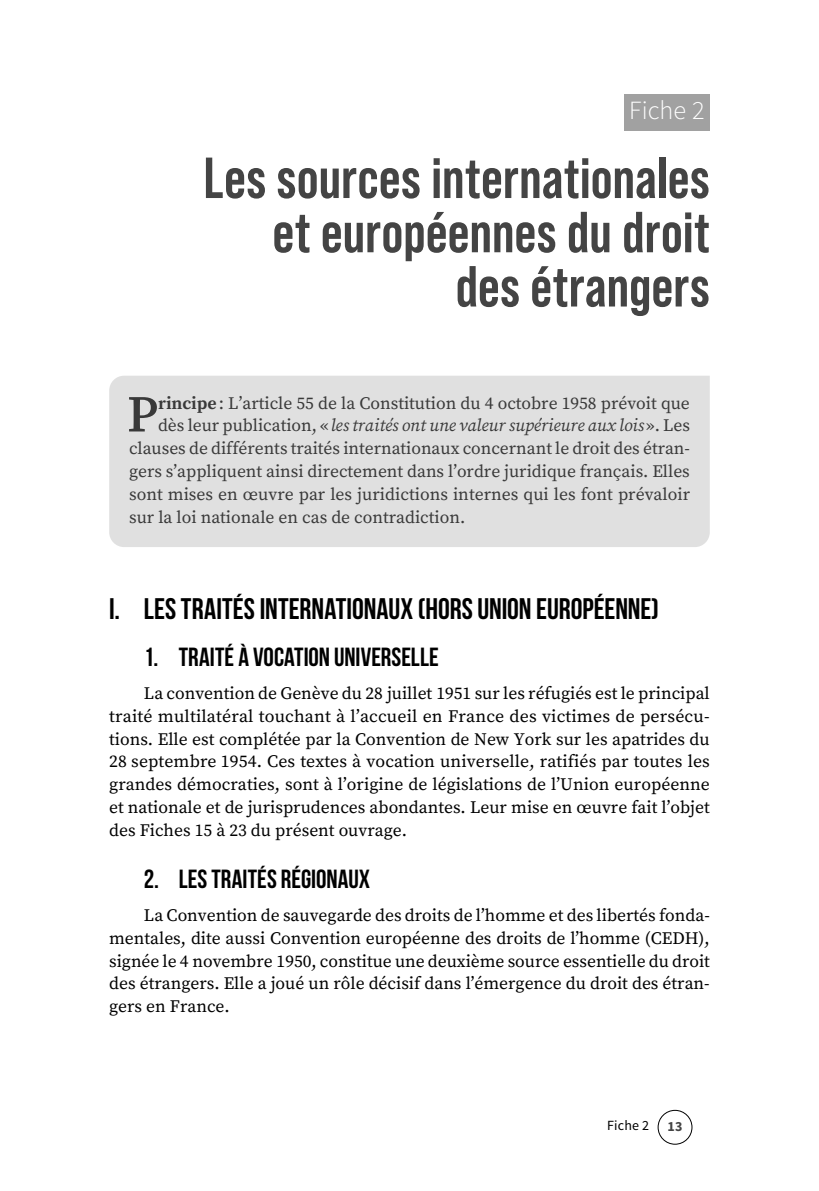
<style>
.page{position:relative;width:819px;height:1191px;background:#fff}
.page>*{position:absolute;margin:0;border:0;box-sizing:border-box;transform-origin:0 0}
.t1{font:700 57.75px/54.2px "Bebas Neue Pro";letter-spacing:.005em;color:#444;text-align:right}
.t2{font:600 51.8px "Source Serif Pro";color:#393939}
.t3{font:700 29.75px "Bebas Neue";color:#000}
.t4{font:700 26.25px "Bebas Neue";letter-spacing:.005em;color:#000}
.t5{font:300 26.25px "Source Sans Pro";letter-spacing:.005em;color:#fff}
.t6{font:17.5px/22.8px "Source Serif Pro";color:#000;text-align:justify}
.t7{font:17.5px "Source Serif Pro";color:#393939}
.t8{font:italic 17.5px "Source Serif Pro";color:#393939}
.t9{font:14px "Source Sans Pro";letter-spacing:.015em;color:#000}
.t10{font:700 14px "Source Sans Pro";color:#444}
.s1{font-weight:700}
.s2{font-style:normal}
</style>
<div class="page">
<div style="left:657px;top:1110px;width:35px;height:34px;border:1px solid #000;border-radius:50%"></div>
<div style="left:624px;top:94px;width:85px;height:36px;background:#a1a1a1"></div>
<div style="left:109px;top:376px;width:600px;height:171px;background:#e0e0e0"></div>
<h3 class="t5" style="left:629px;top:94px;width:77px">Fiche 2</h3>
<h1 class="t1" style="left:203px;top:150px;width:507px">Les sources internationales et européennes du droit des étrangers</h1>
<h2 class="t2" style="left:127px;top:384px;width:32px">P</h2>
<p class="t7" style="left:158px;top:393px;width:533px"><span class="s1">rincipe</span>: L’article 55 de la Constitution du 4 octobre 1958 prévoit que</p>
<p class="t8" style="left:158px;top:414px;width:533px"><span class="s2">dès leur publication, «</span> les traités ont une valeur supérieure aux lois <span class="s2">». Les</span></p>
<p class="t7" style="left:129px;top:438px;width:562px">clauses de différents traités internationaux concernant le droit des étran-</p>
<p class="t7" style="left:129px;top:461px;width:562px">gers s’appliquent ainsi directement dans l’ordre juridique français. Elles</p>
<p class="t7" style="left:129px;top:484px;width:562px">sont mises en œuvre par les juridictions internes qui les font prévaloir</p>
<p class="t7" style="left:129px;top:506px;width:338px">sur la loi nationale en cas de contradiction.</p>
<h3 class="t3" style="left:109px;top:592px;width:551px">I. LES TRAITÉS INTERNATIONAUX (HORS UNION EUROPÉENNE)</h3>
<h3 class="t4" style="left:144px;top:643px;width:296px">1. TRAITÉ À VOCATION UNIVERSELLE</h3>
<p class="t6" style="left:109px;top:682px;width:602px;text-indent:35px">La convention de Genève du 28 juillet 1951 sur les réfugiés est le principal traité multilatéral touchant à l’accueil en France des victimes de persécu&shy;tions. Elle est complétée par la Convention de New York sur les apatrides du 28 septembre 1954. Ces textes à vocation universelle, ratifiés par toutes les grandes démocraties, sont à l’origine de législations de l’Union européenne et nationale et de jurisprudences abondantes. Leur mise en œuvre fait l’objet des Fiches 15 à 23 du présent ouvrage.</p>
<h3 class="t4" style="left:144px;top:865px;width:228px">2. LES TRAITÉS RÉGIONAUX</h3>
<p class="t6" style="left:109px;top:904px;width:602px;text-indent:35px">La Convention de sauvegarde des droits de l’homme et des libertés fonda&shy;mentales, dite aussi Convention européenne des droits de l’homme (CEDH), signée le 4 novembre 1950, constitue une deuxième source essentielle du droit des étrangers. Elle a joué un rôle décisif dans l’émergence du droit des étran&shy;gers en France.</p>
<p class="t9" style="left:607px;top:1117px;width:43px">Fiche 2</p>
<p class="t10" style="left:667px;top:1117px;width:17px">13</p>
</div>
